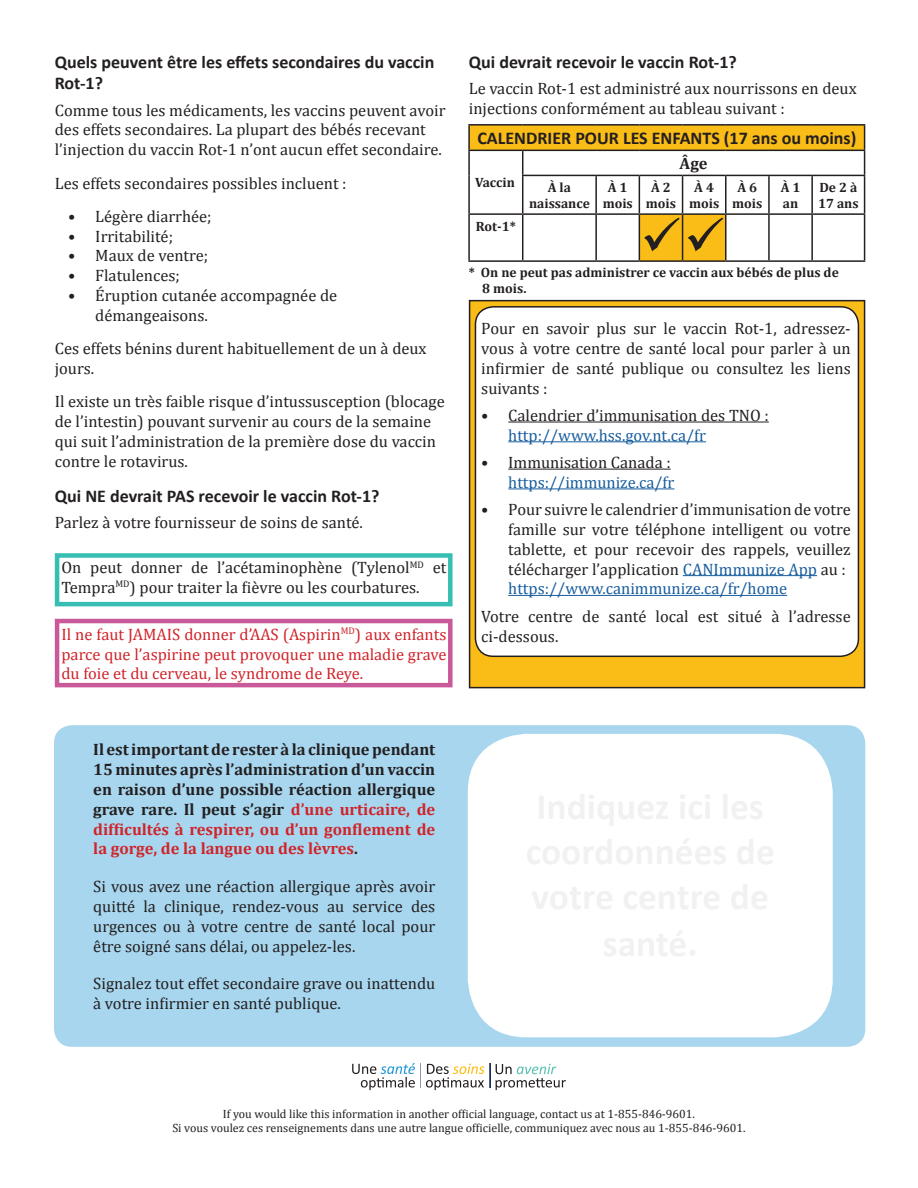
<style>
.page{position:relative;width:918px;height:1188px;background:#fff}
.page>*{position:absolute;margin:0;border:0;box-sizing:border-box;transform-origin:0 0}
.t1{font:700 18px/21.6px "Calibri";color:#231f20}
.t2{font:16.5px/19.8px "Cambria";color:#231f20}
.t3{font:700 16.5px/19.8px "Cambria";color:#231f20;text-align:justify}
.t4{font:16.5px/19.8px "Cambria";color:#d1232a;text-align:justify}
.t5{font:16.5px "Cambria";color:#175d9e}
.t6{font:700 13.5px/16.2px "Cambria";color:#231f20;text-align:center}
.t7{font:12px/14.4px "Cambria";color:#231f20;text-align:center}
.s1{color:#175d9e}
.s2{color:#d1232a}
</style>
<div class="page">
<div style="left:469px;top:300px;width:396px;height:388px;background:#fabd17;border:2px solid #231f20"></div>
<div style="left:469px;top:125px;width:396px;height:25px;background:#fabd17"></div>
<hr style="left:468px;top:124px;width:55px;height:2px;background:#231f20">
<hr style="left:468px;top:126px;width:2px;height:24px;background:#231f20">
<hr style="left:523px;top:124px;width:73px;height:2px;background:#231f20">
<hr style="left:596px;top:124px;width:43px;height:2px;background:#231f20">
<hr style="left:639px;top:124px;width:44px;height:2px;background:#231f20">
<hr style="left:683px;top:124px;width:43px;height:2px;background:#231f20">
<hr style="left:726px;top:124px;width:43px;height:2px;background:#231f20">
<hr style="left:769px;top:124px;width:43px;height:2px;background:#231f20">
<hr style="left:812px;top:124px;width:53px;height:2px;background:#231f20">
<hr style="left:468px;top:150px;width:55px;height:1px;background:#231f20">
<hr style="left:468px;top:151px;width:2px;height:24px;background:#231f20">
<hr style="left:523px;top:150px;width:73px;height:1px;background:#231f20">
<svg style="left:522px;top:151px;width:1px;height:24px"></svg>
<hr style="left:596px;top:150px;width:43px;height:1px;background:#231f20">
<hr style="left:639px;top:150px;width:44px;height:1px;background:#231f20">
<hr style="left:683px;top:150px;width:43px;height:1px;background:#231f20">
<hr style="left:726px;top:150px;width:43px;height:1px;background:#231f20">
<hr style="left:769px;top:150px;width:43px;height:1px;background:#231f20">
<hr style="left:812px;top:150px;width:53px;height:1px;background:#231f20">
<svg style="left:864px;top:126px;width:1px;height:49px"></svg>
<hr style="left:468px;top:175px;width:2px;height:38px;background:#231f20">
<hr style="left:522px;top:175px;width:74px;height:1px;background:#231f20">
<hr style="left:522px;top:176px;width:1px;height:37px;background:#231f20">
<hr style="left:596px;top:175px;width:43px;height:1px;background:#231f20">
<hr style="left:595px;top:176px;width:2px;height:37px;background:#231f20">
<hr style="left:639px;top:175px;width:44px;height:1px;background:#231f20">
<hr style="left:639px;top:176px;width:1px;height:37px;background:#231f20">
<hr style="left:683px;top:175px;width:43px;height:1px;background:#231f20">
<hr style="left:682px;top:176px;width:1px;height:37px;background:#231f20">
<hr style="left:726px;top:175px;width:43px;height:1px;background:#231f20">
<hr style="left:725px;top:176px;width:2px;height:37px;background:#231f20">
<hr style="left:769px;top:175px;width:43px;height:1px;background:#231f20">
<hr style="left:768px;top:176px;width:2px;height:37px;background:#231f20">
<hr style="left:812px;top:175px;width:53px;height:1px;background:#231f20">
<hr style="left:811px;top:176px;width:2px;height:37px;background:#231f20">
<hr style="left:864px;top:176px;width:1px;height:37px;background:#231f20">
<hr style="left:468px;top:213px;width:55px;height:2px;background:#231f20">
<hr style="left:468px;top:215px;width:2px;height:45px;background:#231f20">
<hr style="left:523px;top:213px;width:73px;height:2px;background:#231f20">
<hr style="left:522px;top:215px;width:1px;height:45px;background:#231f20">
<hr style="left:596px;top:213px;width:43px;height:2px;background:#231f20">
<hr style="left:595px;top:215px;width:2px;height:45px;background:#231f20">
<hr style="left:639px;top:213px;width:44px;height:2px;background:#231f20">
<hr style="left:683px;top:213px;width:43px;height:2px;background:#231f20">
<hr style="left:769px;top:213px;width:43px;height:2px;background:#231f20">
<hr style="left:812px;top:213px;width:53px;height:2px;background:#231f20">
<hr style="left:811px;top:215px;width:2px;height:45px;background:#231f20">
<hr style="left:864px;top:215px;width:1px;height:45px;background:#231f20">
<hr style="left:468px;top:260px;width:55px;height:2px;background:#231f20">
<hr style="left:523px;top:260px;width:73px;height:2px;background:#231f20">
<hr style="left:596px;top:260px;width:43px;height:2px;background:#231f20">
<hr style="left:639px;top:260px;width:44px;height:2px;background:#231f20">
<hr style="left:683px;top:260px;width:43px;height:2px;background:#231f20">
<hr style="left:769px;top:260px;width:43px;height:2px;background:#231f20">
<hr style="left:812px;top:260px;width:53px;height:2px;background:#231f20">
<hr style="left:726px;top:213px;width:43px;height:2px;background:#231f20">
<hr style="left:725px;top:215px;width:2px;height:45px;background:#231f20">
<hr style="left:768px;top:215px;width:2px;height:45px;background:#231f20">
<hr style="left:726px;top:260px;width:43px;height:2px;background:#231f20">
<div style="left:475px;top:307px;width:383px;height:349px;background:#fff;border-radius:18px"></div>
<div style="left:475px;top:306px;width:384px;height:351px;border:2px solid #231f20;border-radius:18px"></div>
<hr style="left:508px;top:422px;width:261px;height:1px;background:#231f20">
<hr style="left:508px;top:441px;width:198px;height:1px;background:#175d9e">
<hr style="left:508px;top:469px;width:163px;height:1px;background:#231f20">
<hr style="left:508px;top:488px;width:166px;height:1px;background:#175d9e">
<hr style="left:683px;top:575px;width:134px;height:1px;background:#175d9e">
<hr style="left:508px;top:595px;width:279px;height:1px;background:#175d9e">
<div style="left:54px;top:725px;width:811px;height:322px;background:#a7d6ee;border-radius:18px"></div>
<div style="left:468px;top:734px;width:365px;height:303px;background:#fff;border-radius:58px"></div>
<svg style="left:352px;top:1063px;width:132px;height:27px"></svg>
<svg style="left:490px;top:1064px;width:76px;height:26px"></svg>
<div style="left:55px;top:553px;width:398px;height:53px;border:4px solid #36beb3"></div>
<div style="left:55px;top:619px;width:398px;height:68px;border:4px solid #c95999"></div>
<svg style="left:639px;top:214px;width:87px;height:47px"></svg>
<p class="t1" style="left:55px;top:51px;width:381px">Quels peuvent être les effets secondaires du vaccin<br>Rot-1?</p>
<p class="t2" style="left:55px;top:100px;width:392px">Comme tous les médicaments, les vaccins peuvent avoir des effets secondaires. La plupart des bébés recevant l’injection du vaccin Rot-1 n’ont aucun effet secondaire.</p>
<p class="t2" style="left:55px;top:173px;width:293px">Les effets secondaires possibles incluent :</p>
<p class="t2" style="left:68px;top:206px;width:145px">• Légère diarrhée;</p>
<p class="t2" style="left:68px;top:226px;width:106px">• Irritabilité;</p>
<p class="t2" style="left:68px;top:246px;width:141px">• Maux de ventre;</p>
<p class="t2" style="left:68px;top:266px;width:113px">• Flatulences;</p>
<p class="t2" style="left:95px;top:285px;width:243px;text-indent:-27px">• Éruption cutanée accompagnée de démangeaisons.</p>
<p class="t2" style="left:55px;top:339px;width:373px">Ces effets bénins durent habituellement de un à deux jours.</p>
<p class="t2" style="left:55px;top:392px;width:391px">Il existe un très faible risque d’intussusception (blocage de l’intestin) pouvant survenir au cours de la semaine qui suit l’administration de la première dose du vaccin contre le rotavirus.</p>
<p class="t1" style="left:55px;top:485px;width:326px">Qui NE devrait PAS recevoir le vaccin Rot-1?</p>
<p class="t2" style="left:55px;top:513px;width:310px">Parlez à votre fournisseur de soins de santé.</p>
<p class="t2" style="left:61px;top:558px;width:387px">On peut donner de l’acétaminophène (Tylenol<sup>MD</sup> et<br>Tempra<sup>MD</sup>) pour traiter la fièvre ou les courbatures.</p>
<p class="t4" style="left:61px;top:624px;width:387px">Il ne faut JAMAIS donner d’AAS (Aspirin<sup>MD</sup>) aux enfants parce que l’aspirine peut provoquer une maladie grave du foie et du cerveau, le syndrome de Reye.</p>
<p class="t1" style="left:469px;top:51px;width:270px">Qui devrait recevoir le vaccin Rot-1?</p>
<p class="t2" style="left:469px;top:78px;width:389px">Le vaccin Rot-1 est administré aux nourrissons en deux injections conformément au tableau suivant :</p>
<p class="t1" style="left:477px;top:128px;width:380px">CALENDRIER POUR LES ENFANTS (17 ans ou moins)</p>
<p class="t6" style="left:475px;top:174px;width:41px">Vaccin</p>
<p class="t3" style="left:680px;top:153px;width:30px">Âge</p>
<p class="t6" style="left:529px;top:179px;width:62px">À la naissance</p>
<p class="t6" style="left:603px;top:179px;width:32px">À 1 mois</p>
<p class="t6" style="left:646px;top:179px;width:32px">À 2 mois</p>
<p class="t6" style="left:689px;top:179px;width:32px">À 4 mois</p>
<p class="t6" style="left:732px;top:179px;width:32px">À 6 mois</p>
<p class="t6" style="left:781px;top:179px;width:21px;text-align:left">À 1 an</p>
<p class="t6" style="left:818px;top:179px;width:42px;text-align:left">De 2 à<br>17 ans</p>
<p class="t6" style="left:476px;top:217px;width:41px">Rot-1*</p>
<p class="t6" style="left:482px;top:264px;width:358px;text-align:left;text-indent:-14px">* On ne peut pas administrer ce vaccin aux bébés de plus de<br>8 mois.</p>
<p class="t2" style="left:481px;top:319px;width:371px;text-align:justify">Pour en savoir plus sur le vaccin Rot-1, adressez&shy;vous à votre centre de santé local pour parler à un infirmier de santé publique ou consultez les liens suivants :</p>
<p class="t2" style="left:481px;top:405px;width:289px">• Calendrier d’immunisation des TNO :</p>
<p class="t5" style="left:508px;top:425px;width:199px">http://www.hss.gov.nt.ca/fr</p>
<p class="t2" style="left:481px;top:453px;width:191px">• Immunisation Canada :</p>
<p class="t5" style="left:508px;top:473px;width:168px">https://immunize.ca/fr</p>
<p class="t2" style="left:508px;top:500px;width:344px;text-indent:-27px">• Pour suivre le calendrier d’immunisation de votre famille sur votre téléphone intelligent ou votre tablette, et pour recevoir des rappels, veuillez télécharger l’application <span class="s1">CANImmunize App</span> au : <span class="s1">https://www.canimmunize.ca/fr/home</span></p>
<p class="t2" style="left:481px;top:606px;width:371px">Votre centre de santé local est situé à l’adresse ci-dessous.</p>
<p class="t3" style="left:93px;top:739px;width:344px">Il est important de rester à la clinique pendant 15 minutes après l’administration d’un vaccin en raison d’une possible réaction allergique grave rare. Il peut s’agir <span class="s2">d’une urticaire, de difficultés à respirer, ou d’un gonflement de la gorge, de la langue ou des lèvres</span>.</p>
<p class="t2" style="left:93px;top:877px;width:344px;text-align:justify">Si vous avez une réaction allergique après avoir quitté la clinique, rendez-vous au service des urgences ou à votre centre de santé local pour être soigné sans délai, ou appelez-les.</p>
<p class="t2" style="left:93px;top:974px;width:344px">Signalez tout effet secondaire grave ou inattendu à votre infirmier en santé publique.</p>
<p class="t7" style="left:172px;top:1106px;width:575px">If you would like this information in another official language, contact us at 1-855-846-9601.<br>Si vous voulez ces renseignements dans une autre langue officielle, communiquez avec nous au 1-855-846-9601.</p>
</div>
